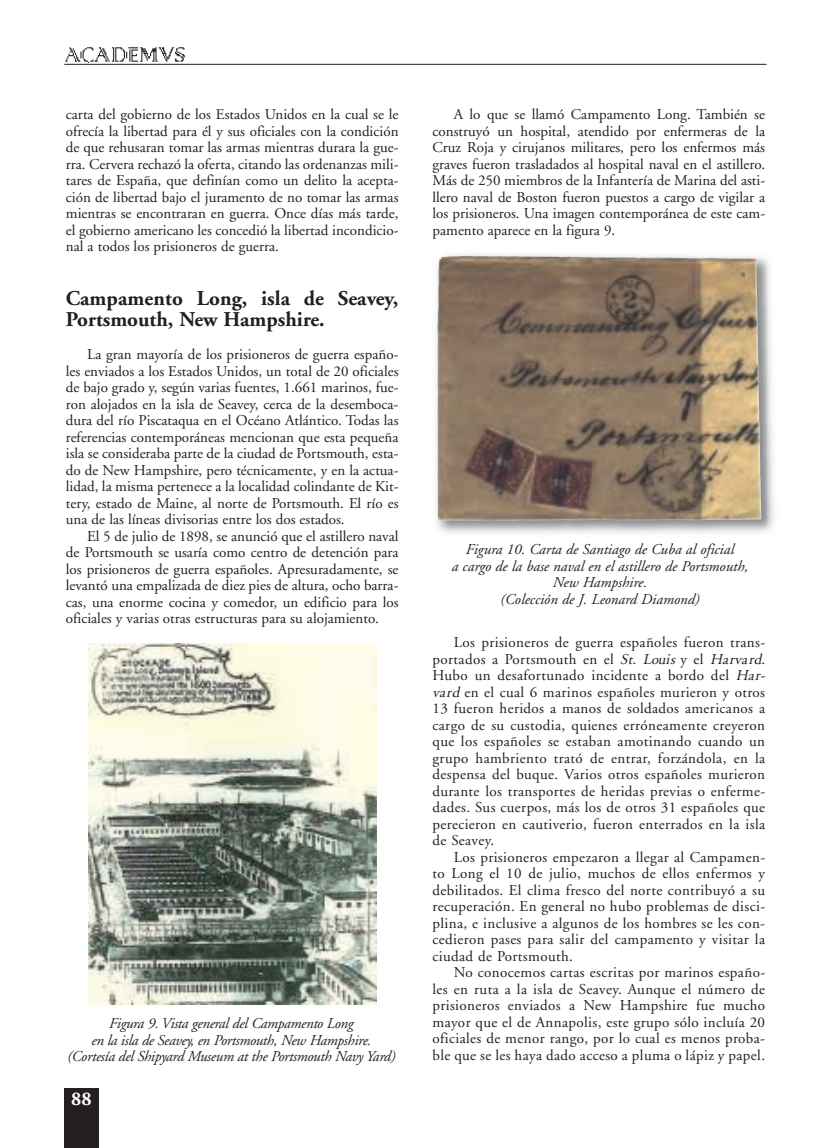
<style>
.page{position:relative;width:830px;height:1148px;background:#fff}
.page>*{position:absolute;margin:0;border:0;box-sizing:border-box;transform-origin:0 0}
.t1{font:700 21px/21px "Adobe Garamond";color:#231f20}
.t2{font:700 19.5px "Adobe Garamond";color:#fff}
.t3{font:15px/16.5px "Adobe Garamond";letter-spacing:.025em;color:#231f20;text-align:justify}
.t4{font:italic 15px/16.5px "Adobe Garamond";letter-spacing:-.02em;color:#231f20;text-align:center}
.t5{font:italic 15px/16.5px "Adobe Garamond";color:#231f20;text-align:center}
.s1{font-style:italic}
</style>
<div class="page">
<div style="left:64px;top:1085px;width:34px;height:63px;background:#231f20"></div>
<img style="left:65px;top:47px;width:120px;height:16px">
<hr style="left:64px;top:64px;width:702px;height:1px;background:#231f20">
<img style="left:88px;top:644px;width:288px;height:360px">
<div style="left:64px;top:1016px;width:334px;height:71px;background:#fff"></div>
<img style="left:436px;top:254px;width:338px;height:279px">
<img style="left:437px;top:255px;width:153px;height:265px">
<p class="t3" style="left:66px;top:107px;width:334px">carta del gobierno de los Estados Unidos en la cual se le ofrecía la libertad para él y sus oficiales con la condición de que rehusaran tomar las armas mientras durara la gue&shy;rra. Cervera rechazó la oferta, citando las ordenanzas mili&shy;tares de España, que definían como un delito la acepta&shy;ción de libertad bajo el juramento de no tomar las armas mientras se encontraran en guerra. Once días más tarde, el gobierno americano les concedió la libertad incondicio&shy;nal a todos los prisioneros de guerra.</p>
<h1 class="t1" style="left:66px;top:290px;width:334px">Campamento Long, isla de Seavey,<br>Portsmouth, New Hampshire.</h1>
<p class="t3" style="left:66px;top:347px;width:334px;text-indent:21px">La gran mayoría de los prisioneros de guerra españo&shy;les enviados a los Estados Unidos, un total de 20 oficiales de bajo grado y, según varias fuentes, 1.661 marinos, fue&shy;ron alojados en la isla de Seavey, cerca de la desemboca&shy;dura del río Piscataqua en el Océano Atlántico. Todas las referencias contemporáneas mencionan que esta pequeña isla se consideraba parte de la ciudad de Portsmouth, esta&shy;do de New Hampshire, pero técnicamente, y en la actua&shy;lidad, la misma pertenece a la localidad colindante de Kit&shy;tery, estado de Maine, al norte de Portsmouth. El río es una de las líneas divisorias entre los dos estados.</p>
<p class="t3" style="left:66px;top:529px;width:334px;text-indent:21px">El 5 de julio de 1898, se anunció que el astillero naval de Portsmouth se usaría como centro de detención para los prisioneros de guerra españoles. Apresuradamente, se levantó una empalizada de diez pies de altura, ocho barra&shy;cas, una enorme cocina y comedor, un edificio para los oficiales y varias otras estructuras para su alojamiento.</p>
<p class="t4" style="left:67px;top:1016px;width:329px">Figura 9. Vista general del Campamento Long<br>en la isla de Seavey, en Portsmouth, New Hampshire. (Cortesía del Shipyard Museum at the Portsmouth Navy Yard)</p>
<h2 class="t2" style="left:71px;top:1090px;width:22px">88</h2>
<p class="t3" style="left:432px;top:107px;width:334px;text-indent:21px">A lo que se llamó Campamento Long. También se construyó un hospital, atendido por enfermeras de la Cruz Roja y cirujanos militares, pero los enfermos más graves fueron trasladados al hospital naval en el astillero.<br>Más de 250 miembros de la Infantería de Marina del asti&shy;llero naval de Boston fueron puestos a cargo de vigilar a los prisioneros. Una imagen contemporánea de este cam&shy;pamento aparece en la figura 9.</p>
<p class="t5" style="left:451px;top:543px;width:298px">Figura 10. Carta de Santiago de Cuba al oficial<br>a cargo de la base naval en el astillero de Portsmouth, New Hampshire.<br>(Colección de J. Leonard Diamond)</p>
<p class="t3" style="left:432px;top:635px;width:337px;text-align:left;text-indent:21px">Los prisioneros de guerra españoles fueron trans&shy;portados a Portsmouth en el <span class="s1">St. Louis</span> y el <span class="s1">Harvard</span>.<br>Hubo un desafortunado incidente a bordo del <span class="s1">Har&shy;vard</span> en el cual 6 marinos españoles murieron y otros 13 fueron heridos a manos de soldados americanos a cargo de su custodia, quienes erróneamente creyeron que los españoles se estaban amotinando cuando un grupo hambriento trató de entrar, forzándola, en la despensa del buque. Varios otros españoles murieron durante los transportes de heridas previas o enferme&shy;dades. Sus cuerpos, más los de otros 31 españoles que perecieron en cautiverio, fueron enterrados en la isla de Seavey.</p>
<p class="t3" style="left:432px;top:850px;width:334px;text-indent:21px">Los prisioneros empezaron a llegar al Campamen&shy;to Long el 10 de julio, muchos de ellos enfermos y debilitados. El clima fresco del norte contribuyó a su recuperación. En general no hubo problemas de disci&shy;plina, e inclusive a algunos de los hombres se les con&shy;cedieron pases para salir del campamento y visitar la ciudad de Portsmouth.</p>
<p class="t3" style="left:432px;top:965px;width:334px;text-indent:21px">No conocemos cartas escritas por marinos españo&shy;les en ruta a la isla de Seavey. Aunque el número de prisioneros enviados a New Hampshire fue mucho mayor que el de Annapolis, este grupo sólo incluía 20 oficiales de menor rango, por lo cual es menos proba&shy;ble que se les haya dado acceso a pluma o lápiz y papel.</p>
</div>
